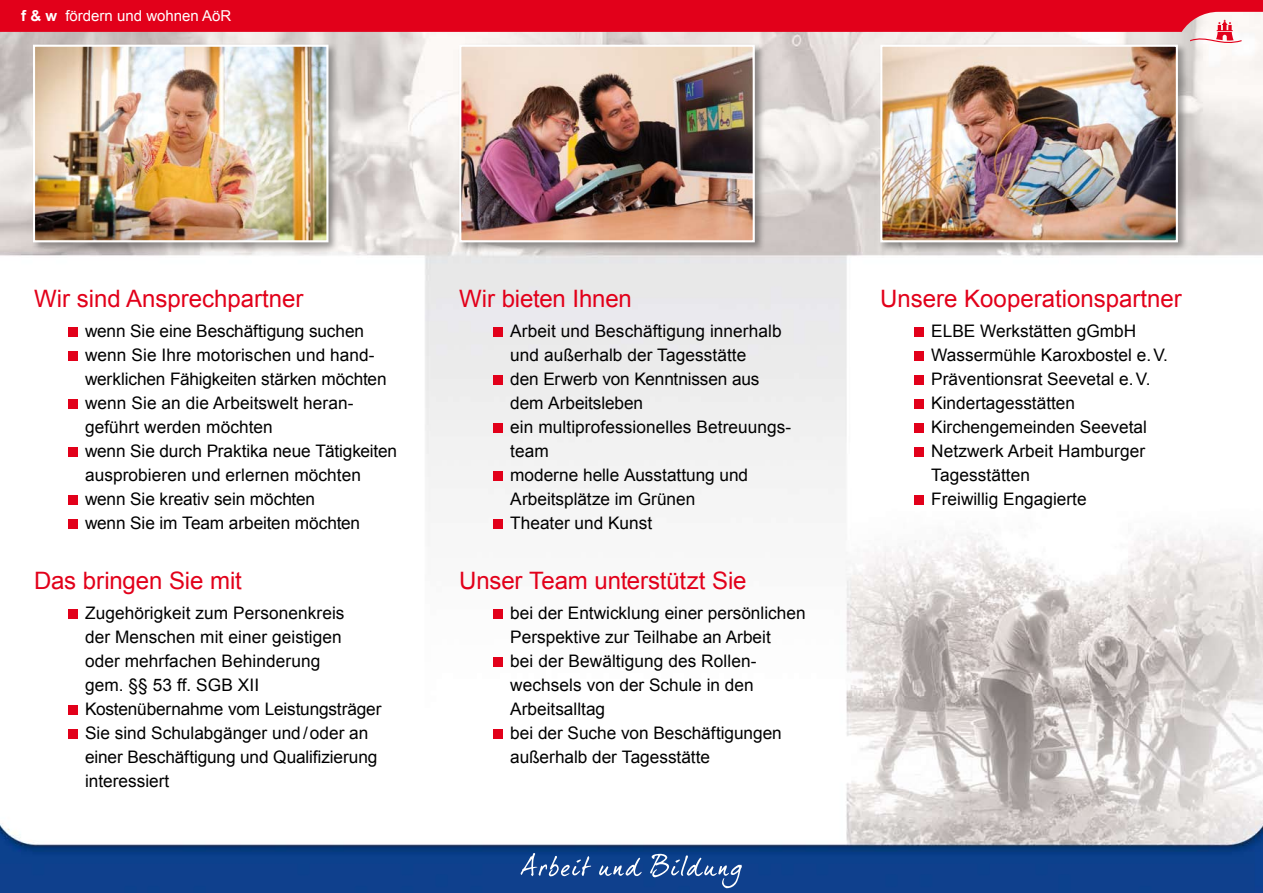
<style>
.page{position:relative;width:1263px;height:893px;background:#fff}
.page>*{position:absolute;margin:0;border:0;box-sizing:border-box;transform-origin:0 0}
.t1{font:24px "Arial";color:#e2001a}
.t2{font:17.25px/24px "Arial";color:#000}
.t3{font:15px "Arial";color:#fff}
.t4{font:700 15px "Arial";color:#fff}
.s1{font-weight:700}
</style>
<div class="page">
<img style="left:0;top:44px;width:1263px;height:849px">
<div style="left:68px;top:327px;width:9px;height:10px;background:#e2001a"></div>
<div style="left:68px;top:351px;width:9px;height:10px;background:#e2001a"></div>
<div style="left:68px;top:399px;width:9px;height:10px;background:#e2001a"></div>
<div style="left:68px;top:447px;width:9px;height:10px;background:#e2001a"></div>
<div style="left:68px;top:495px;width:9px;height:10px;background:#e2001a"></div>
<div style="left:68px;top:519px;width:9px;height:10px;background:#e2001a"></div>
<div style="left:68px;top:609px;width:9px;height:10px;background:#e2001a"></div>
<div style="left:68px;top:705px;width:9px;height:10px;background:#e2001a"></div>
<div style="left:68px;top:729px;width:9px;height:10px;background:#e2001a"></div>
<div style="left:493px;top:327px;width:10px;height:10px;background:#e2001a"></div>
<div style="left:493px;top:375px;width:10px;height:10px;background:#e2001a"></div>
<div style="left:493px;top:423px;width:10px;height:10px;background:#e2001a"></div>
<div style="left:493px;top:471px;width:10px;height:10px;background:#e2001a"></div>
<div style="left:493px;top:519px;width:10px;height:10px;background:#e2001a"></div>
<div style="left:493px;top:609px;width:10px;height:10px;background:#e2001a"></div>
<div style="left:493px;top:657px;width:10px;height:10px;background:#e2001a"></div>
<div style="left:493px;top:729px;width:10px;height:10px;background:#e2001a"></div>
<div style="left:914px;top:327px;width:10px;height:10px;background:#e2001a"></div>
<div style="left:914px;top:351px;width:10px;height:10px;background:#e2001a"></div>
<div style="left:914px;top:375px;width:10px;height:10px;background:#e2001a"></div>
<div style="left:914px;top:399px;width:10px;height:10px;background:#e2001a"></div>
<div style="left:914px;top:423px;width:10px;height:10px;background:#e2001a"></div>
<div style="left:914px;top:447px;width:10px;height:10px;background:#e2001a"></div>
<div style="left:914px;top:495px;width:10px;height:10px;background:#e2001a"></div>
<div style="left:31px;top:43px;width:314px;height:216px;background:#000;opacity:.35"></div>
<img style="left:36px;top:48px;width:289px;height:191px">
<div style="left:33px;top:45px;width:295px;height:197px;border:2px solid #fff"></div>
<div style="left:457px;top:43px;width:314px;height:216px;background:#000;opacity:.35"></div>
<img style="left:462px;top:48px;width:290px;height:191px">
<div style="left:459px;top:45px;width:296px;height:197px;border:2px solid #fff"></div>
<svg style="left:0;top:0;width:1263px;height:44px;background:#e34153"></svg>
<div style="left:878px;top:43px;width:316px;height:216px;background:#000;opacity:.35"></div>
<img style="left:883px;top:48px;width:292px;height:191px">
<div style="left:880px;top:45px;width:298px;height:197px;border:2px solid #fff"></div>
<svg style="left:521px;top:853px;width:221px;height:35px;background:#2c589b"></svg>
<p class="t4" style="left:21px;top:8px;width:37px">f &amp; w</p>
<p class="t3" style="left:26px;top:8px;width:207px"><span class="s1">f &amp; w</span> fördern und wohnen AöR</p>
<p class="t3" style="left:70px;top:8px;width:167px">fördern und wohnen AöR</p>
<h1 class="t1" style="left:34px;top:285px;width:271px">Wir sind Ansprechpartner</h1>
<p class="t2" style="left:85px;top:319px;width:313px">wenn Sie eine Beschäftigung suchen wenn Sie Ihre motorischen und hand&shy;werklichen Fähigkeiten stärken möchten wenn Sie an die Arbeitswelt heran&shy;geführt werden möchten<br>wenn Sie durch Praktika neue Tätigkeiten ausprobieren und erlernen möchten wenn Sie kreativ sein möchten<br>wenn Sie im Team arbeiten möchten</p>
<h1 class="t1" style="left:34px;top:567px;width:209px">Das bringen Sie mit</h1>
<p class="t2" style="left:85px;top:601px;width:298px">Zugehörigkeit zum Personenkreis<br>der Menschen mit einer geistigen<br>oder mehrfachen Behinderung<br>gem. §§ 53 ff. SGB XII<br>Kostenübernahme vom Leistungsträger<br>Sie sind Schulabgänger und/oder an einer Beschäftigung und Qualifizierung interessiert</p>
<h1 class="t1" style="left:459px;top:285px;width:174px">Wir bieten Ihnen</h1>
<p class="t2" style="left:510px;top:319px;width:283px">Arbeit und Beschäftigung innerhalb und außerhalb der Tagesstätte<br>den Erwerb von Kenntnissen aus dem Arbeitsleben<br>ein multiprofessionelles Betreuungs&shy;team<br>moderne helle Ausstattung und<br>Arbeitsplätze im Grünen<br>Theater und Kunst</p>
<h1 class="t1" style="left:459px;top:567px;width:289px">Unser Team unterstützt Sie</h1>
<p class="t2" style="left:510px;top:601px;width:297px">bei der Entwicklung einer persönlichen<br>Perspektive zur Teilhabe an Arbeit<br>bei der Bewältigung des Rollen&shy;wechsels von der Schule in den<br>Arbeitsalltag<br>bei der Suche von Beschäftigungen außerhalb der Tagesstätte</p>
<h1 class="t1" style="left:880px;top:285px;width:303px">Unsere Kooperationspartner</h1>
<p class="t2" style="left:931px;top:319px;width:238px">ELBE Werkstätten gGmbH<br>Wassermühle Karoxbostel e.V.<br>Präventionsrat Seevetal e.V.<br>Kindertagesstätten<br>Kirchengemeinden Seevetal<br>Netzwerk Arbeit Hamburger<br>Tagesstätten<br>Freiwillig Engagierte</p>
</div>
